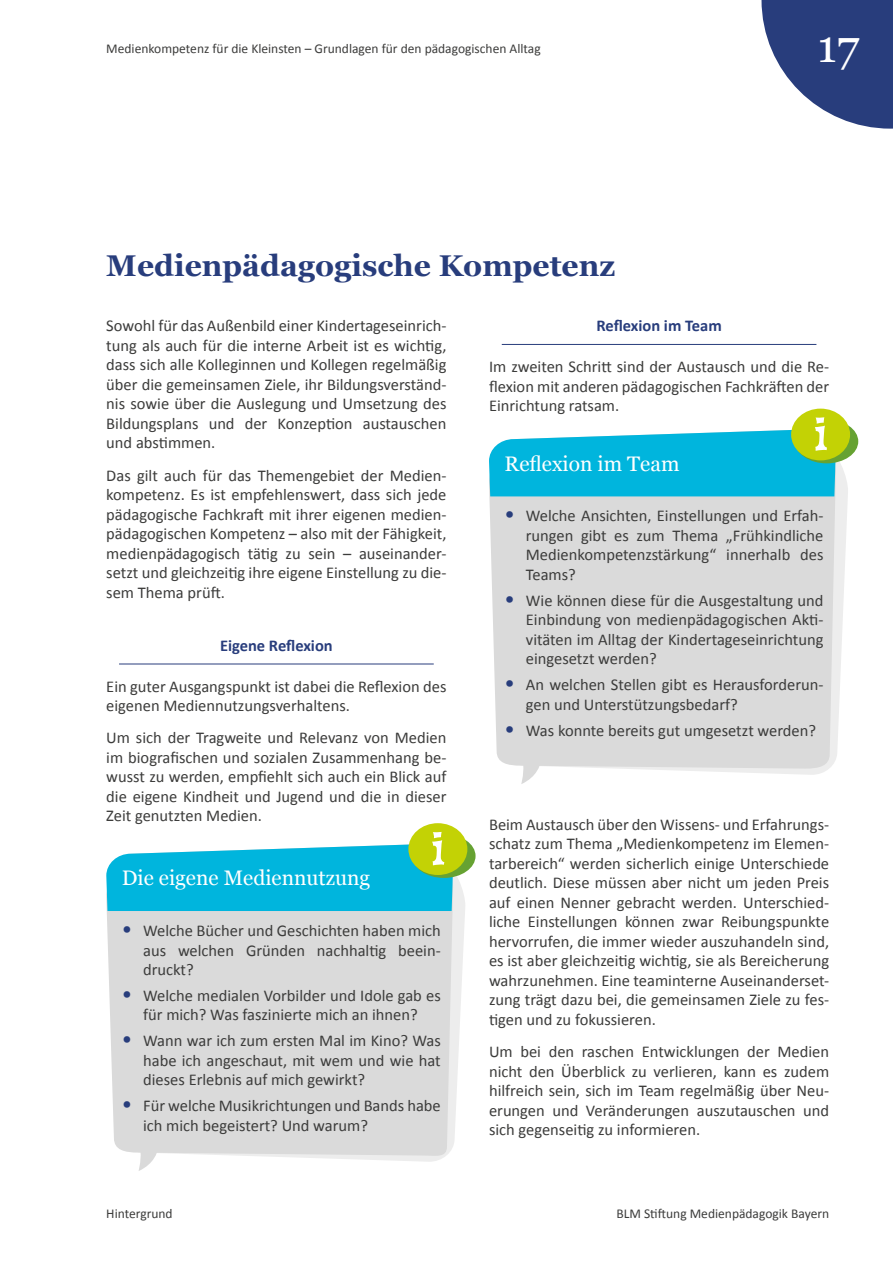
<style>
.page{position:relative;width:893px;height:1263px;background:#fff}
.page>*{position:absolute;margin:0;border:0;box-sizing:border-box;transform-origin:0 0}
.t1{font:52.05px "Fink";color:#fff;scale:1.14 1}
.t2{font:45px "Georgia";color:#fff}
.t3{font:700 30px "Georgia";color:#283d7c}
.t4{font:21px "Georgia";color:#fff}
.t5{font:16.5px/19.5px "Calibri";color:#3c3c3b;text-align:justify}
.t6{font:700 16.5px "Calibri";color:#283d7c}
.t7{font:13.5px "Calibri";color:#3c3c3b}
.s1{font-size:21px;color:#283d7c}
</style>
<div class="page">
<svg style="left:761px;top:0;width:132px;height:129px"></svg>
<hr style="left:119px;top:664px;width:315px;height:1px;background:#283d7c">
<svg style="left:329px;top:872px;width:137px;height:290px;fill:#f3f3f3"></svg>
<div style="left:107px;top:911px;width:346px;height:247px;background:#dadada"></div>
<svg style="left:125px;top:1135px;width:32px;height:36px"></svg>
<svg style="left:106px;top:844px;width:347px;height:67px;background:#15bbdf"></svg>
<svg style="left:412px;top:834px;width:64px;height:44px"></svg>
<div style="left:408px;top:823px;width:59px;height:52px;background:#c3d205;border-radius:50%"></div>
<hr style="left:502px;top:344px;width:314px;height:1px;background:#283d7c">
<svg style="left:615px;top:457px;width:233px;height:318px;fill:#f0f0f0"></svg>
<div style="left:489px;top:496px;width:347px;height:272px;background:#dadada"></div>
<svg style="left:508px;top:748px;width:32px;height:36px"></svg>
<svg style="left:489px;top:429px;width:347px;height:67px;background:#16bbdf"></svg>
<svg style="left:795px;top:419px;width:63px;height:44px"></svg>
<div style="left:791px;top:409px;width:59px;height:51px;background:#c3d205;border-radius:50%"></div>
<p class="t7" style="left:106px;top:39px;width:436px">Medienkompetenz für die Kleinsten – Grundlagen für den pädagogischen Alltag</p>
<h2 class="t2" style="left:817px;top:13px;width:43px">17</h2>
<h3 class="t3" style="left:106px;top:243px;width:510px">Medienpädagogische Kompetenz</h3>
<p class="t5" style="left:106px;top:316px;width:342px">Sowohl für das Außenbild einer Kindertageseinrich&shy;tung als auch für die interne Arbeit ist es wichtig, dass sich alle Kolleginnen und Kollegen regelmäßig über die gemeinsamen Ziele, ihr Bildungsverständ&shy;nis sowie über die Auslegung und Umsetzung des Bildungsplans und der Konzeption austauschen und abstimmen.</p>
<p class="t5" style="left:106px;top:465px;width:342px">Das gilt auch für das Themengebiet der Medien&shy;kompetenz. Es ist empfehlenswert, dass sich jede pädagogische Fachkraft mit ihrer eigenen medien&shy;pädagogischen Kompetenz – also mit der Fähigkeit, medienpädagogisch tätig zu sein – auseinander&shy;setzt und gleichzeitig ihre eigene Einstellung zu die&shy;sem Thema prüft.</p>
<p class="t6" style="left:220px;top:634px;width:114px">Eigene Reflexion</p>
<p class="t5" style="left:106px;top:676px;width:342px">Ein guter Ausgangspunkt ist dabei die Reflexion des eigenen Mediennutzungsverhaltens.</p>
<p class="t5" style="left:106px;top:728px;width:342px">Um sich der Tragweite und Relevanz von Medien im biografischen und sozialen Zusammenhang be&shy;wusst zu werden, empfiehlt sich auch ein Blick auf die eigene Kindheit und Jugend und die in dieser Zeit genutzten Medien.</p>
<p class="t6" style="left:596px;top:314px;width:127px">Reflexion im Team</p>
<p class="t5" style="left:489px;top:356px;width:342px">Im zweiten Schritt sind der Austausch und die Re&shy;flexion mit anderen pädagogischen Fachkräften der Einrichtung ratsam.</p>
<h1 class="t1" style="left:813px;top:401px;width:15px">i</h1>
<p class="t4" style="left:505px;top:448px;width:176px">Reflexion im Team</p>
<p class="t5" style="left:526px;top:506px;width:299px;text-indent:-21px"><span class="s1">•</span> Welche Ansichten, Einstellungen und Erfah&shy;rungen gibt es zum Thema „Frühkindliche Medienkompetenzstärkung“ innerhalb des Teams?</p>
<p class="t5" style="left:526px;top:590px;width:299px;text-indent:-21px"><span class="s1">•</span> Wie können diese für die Ausgestaltung und Einbindung von medienpädagogischen Akti&shy;vitäten im Alltag der Kindertageseinrichtung eingesetzt werden?</p>
<p class="t5" style="left:526px;top:674px;width:299px;text-indent:-21px"><span class="s1">•</span> An welchen Stellen gibt es Herausforderun&shy;gen und Unterstützungsbedarf?</p>
<p class="t5" style="left:505px;top:720px;width:313px"><span class="s1">•</span> Was konnte bereits gut umgesetzt werden?</p>
<p class="t5" style="left:489px;top:814px;width:342px">Beim Austausch über den Wissens- und Erfahrungs&shy;schatz zum Thema „Medienkompetenz im Elemen&shy;tarbereich“ werden sicherlich einige Unterschiede deutlich. Diese müssen aber nicht um jeden Preis auf einen Nenner gebracht werden. Unterschied&shy;liche Einstellungen können zwar Reibungspunkte hervorrufen, die immer wieder auszuhandeln sind, es ist aber gleichzeitig wichtig, sie als Bereicherung wahrzunehmen. Eine teaminterne Auseinanderset&shy;zung trägt dazu bei, die gemeinsamen Ziele zu fes&shy;tigen und zu fokussieren.</p>
<p class="t5" style="left:489px;top:1041px;width:342px">Um bei den raschen Entwicklungen der Medien nicht den Überblick zu verlieren, kann es zudem hilfreich sein, sich im Team regelmäßig über Neu&shy;erungen und Veränderungen auszutauschen und sich gegenseitig zu informieren.</p>
<h1 class="t1" style="left:431px;top:816px;width:15px">i</h1>
<p class="t4" style="left:122px;top:863px;width:250px">Die eigene Mediennutzung</p>
<p class="t5" style="left:143px;top:920px;width:299px;text-indent:-21px"><span class="s1">•</span> Welche Bücher und Geschichten haben mich aus welchen Gründen nachhaltig beein&shy;druckt?</p>
<p class="t5" style="left:122px;top:985px;width:320px;text-align:center"><span class="s1">•</span> Welche medialen Vorbilder und Idole gab es für mich? Was faszinierte mich an ihnen?</p>
<p class="t5" style="left:143px;top:1030px;width:299px;text-indent:-21px"><span class="s1">•</span> Wann war ich zum ersten Mal im Kino? Was habe ich angeschaut, mit wem und wie hat dieses Erlebnis auf mich gewirkt?</p>
<p class="t5" style="left:143px;top:1095px;width:299px;text-indent:-21px"><span class="s1">•</span> Für welche Musikrichtungen und Bands habe ich mich begeistert? Und warum?</p>
<p class="t7" style="left:106px;top:1204px;width:68px">Hintergrund</p>
<p class="t7" style="left:616px;top:1204px;width:214px">BLM Stiftung Medienpädagogik Bayern</p>
</div>
